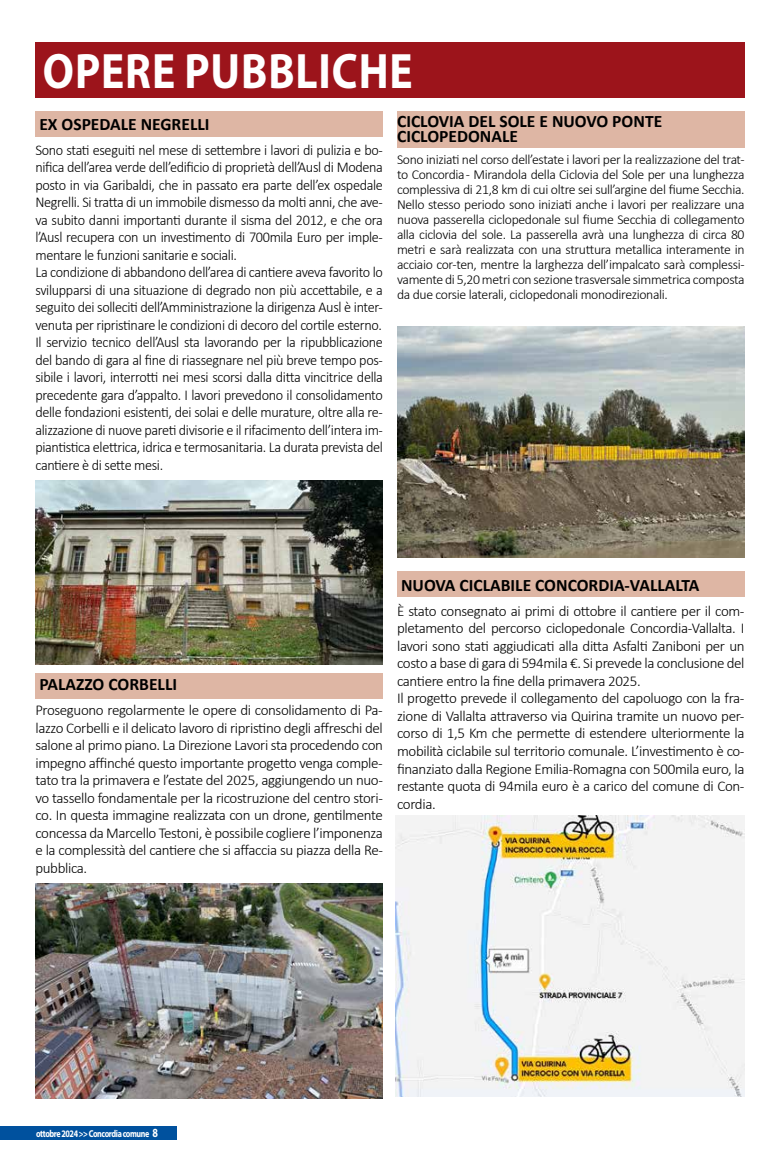
<style>
.page{position:relative;width:780px;height:1152px;background:#fff}
.page>*{position:absolute;margin:0;border:0;box-sizing:border-box;transform-origin:0 0}
.t1{font:700 50px "Myriad Pro";letter-spacing:.02em;color:#fff;scale:.87 1}
.t2{font:700 17.5px/15px "Calibri";color:#000}
.t3{font:300 15px/17.5px "Calibri";letter-spacing:-.025em;color:#000}
.t4{font:300 13.75px/15px "Calibri";letter-spacing:-.025em;color:#000;text-align:justify}
.t5{font:700 10px "Myriad Pro";letter-spacing:-.05em;color:#fff;scale:.8 1}
.s1{font-size:12.5px}
</style>
<div class="page">
<div style="left:0;top:1126px;width:176px;height:13px;background:#00519e"></div>
<img style="left:35px;top:480px;width:348px;height:184px">
<div style="left:35px;top:673px;width:348px;height:25px;background:#deb6a4"></div>
<div style="left:35px;top:43px;width:709px;height:55px;background:#9c141b"></div>
<img style="left:397px;top:326px;width:347px;height:231px">
<div style="left:35px;top:111px;width:348px;height:25px;background:#deb6a4"></div>
<img style="left:35px;top:883px;width:348px;height:215px">
<div style="left:397px;top:111px;width:347px;height:37px;background:#deb6a4"></div>
<div style="left:397px;top:572px;width:347px;height:25px;background:#deb6a4"></div>
<img style="left:396px;top:815px;width:348px;height:281px">
<h1 class="t1" style="left:43px;top:38px;width:426px">OPERE PUBBLICHE</h1>
<p class="t2" style="left:39px;top:116px;width:172px">EX OSPEDALE NEGRELLI</p>
<p class="t3" style="left:35px;top:141px;width:349px">Sono stati eseguiti nel mese di settembre i lavori di pulizia e bo&shy;nifica dell’area verde dell’edificio di proprietà dell’Ausl di Modena posto in via Garibaldi, che in passato era parte dell’ex ospedale Negrelli. Si tratta di un immobile dismesso da molti anni, che ave&shy;va subito danni importanti durante il sisma del 2012, e che ora l’Ausl recupera con un investimento di 700mila Euro per imple&shy;mentare le funzioni sanitarie e sociali.<br>La condizione di abbandono dell’area di cantiere aveva favorito lo svilupparsi di una situazione di degrado non più accettabile, e a seguito dei solleciti dell’Amministrazione la dirigenza Ausl è inter&shy;venuta per ripristinare le condizioni di decoro del cortile esterno.<br>Il servizio tecnico dell’Ausl sta lavorando per la ripubblicazione del bando di gara al fine di riassegnare nel più breve tempo pos&shy;sibile i lavori, interrotti nei mesi scorsi dalla ditta vincitrice della precedente gara d’appalto. I lavori prevedono il consolidamento delle fondazioni esistenti, dei solai e delle murature, oltre alla re&shy;alizzazione di nuove pareti divisorie e il rifacimento dell’intera im&shy;piantistica elettrica, idrica e termosanitaria. La durata prevista del cantiere è di sette mesi.</p>
<p class="t2" style="left:397px;top:113px;width:266px">CICLOVIA DEL SOLE E NUOVO PONTE<br>CICLOPEDONALE</p>
<p class="t4" style="left:397px;top:152px;width:349px">Sono iniziati nel corso dell’estate i lavori per la realizzazione del trat&shy;to Concordia - Mirandola della Ciclovia del Sole per una lunghezza complessiva di 21,8 km di cui oltre sei sull’argine del fiume Secchia.<br>Nello stesso periodo sono iniziati anche i lavori per realizzare una nuova passerella ciclopedonale sul fiume Secchia di collegamento alla ciclovia del sole. La passerella avrà una lunghezza di circa 80 metri e sarà realizzata con una struttura metallica interamente in acciaio cor-ten, mentre la larghezza dell’impalcato sarà complessi&shy;vamente di 5,20 metri con sezione trasversale simmetrica composta da due corsie laterali, ciclopedonali monodirezionali.</p>
<p class="t2" style="left:39px;top:677px;width:139px">PALAZZO CORBELLI</p>
<p class="t3" style="left:35px;top:701px;width:349px;text-align:justify">Proseguono regolarmente le opere di consolidamento di Pa&shy;lazzo Corbelli e il delicato lavoro di ripristino degli affreschi del salone al primo piano. La Direzione Lavori sta procedendo con impegno affinché questo importante progetto venga comple&shy;tato tra la primavera e l’estate del 2025, aggiungendo un nuo&shy;vo tassello fondamentale per la ricostruzione del centro stori&shy;co. In questa immagine realizzata con un drone, gentilmente concessa da Marcello Testoni, è possibile cogliere l’imponenza e la complessità del cantiere che si affaccia su piazza della Re&shy;pubblica.</p>
<p class="t2" style="left:401px;top:577px;width:300px">NUOVA CICLABILE CONCORDIA-VALLALTA</p>
<p class="t3" style="left:397px;top:602px;width:349px">È stato consegnato ai primi di ottobre il cantiere per il com&shy;pletamento del percorso ciclopedonale Concordia-Vallalta. I lavori sono stati aggiudicati alla ditta Asfalti Zaniboni per un costo a base di gara di 594mila €. Si prevede la conclusione del cantiere entro la fine della primavera 2025.<br>Il progetto prevede il collegamento del capoluogo con la fra&shy;zione di Vallalta attraverso via Quirina tramite un nuovo per&shy;corso di 1,5 Km che permette di estendere ulteriormente la mobilità ciclabile sul territorio comunale. L’investimento è co&shy;finanziato dalla Regione Emilia-Romagna con 500mila euro, la restante quota di 94mila euro è a carico del comune di Con&shy;cordia.</p>
<p class="t5" style="left:36px;top:1126px;width:154px">ottobre 2024 &gt;&gt; Concordia comune <span class="s1">8</span></p>
</div>
